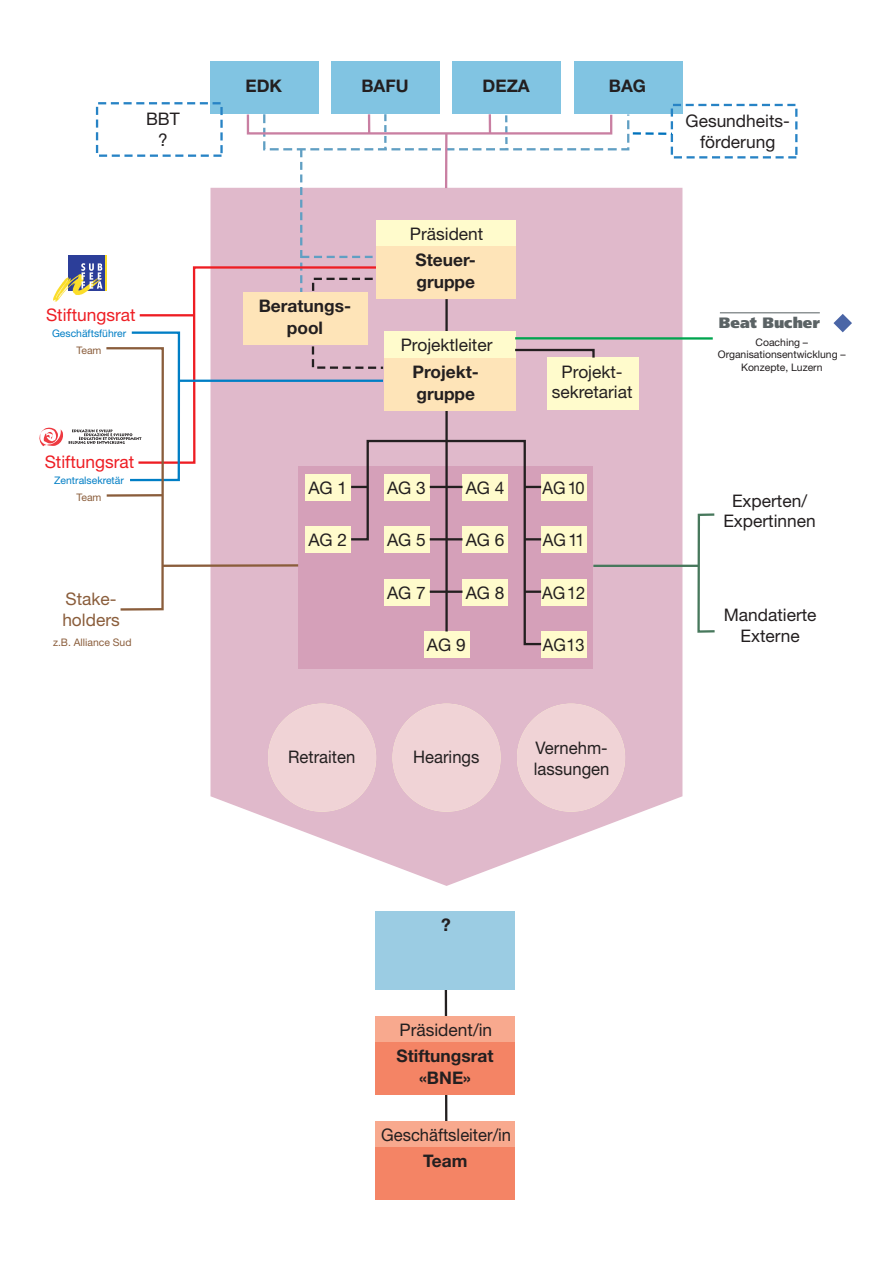
<style>
.page{position:relative;width:893px;height:1263px;background:#fff}
.page>*{position:absolute;margin:0;border:0;box-sizing:border-box;transform-origin:0 0}
.t1{font:17.4px/20.9px "Helvetica Neue";color:#231f20;text-align:center}
.t2{font:700 17.4px/21.9px "Helvetica Neue";color:#231f20;text-align:center}
.t3{font:17.4px/20.9px "Helvetica Neue";color:#231f20;scale:.96 1}
.t4{font:17.4px "Helvetica Neue";color:#ee1d23}
.t5{font:17.4px "Helvetica Neue";color:#231f20;scale:.95 1}
.t6{font:17.4px/20.9px "Helvetica Neue";color:#8a5d3b}
.t7{font:900 15px "Frutiger";color:#5b6365}
.t8{font:10.35px/12.5px "Helvetica Neue";color:#231f20;text-align:center}
.t9{font:10.35px "Helvetica Neue";color:#007ec5}
.t10{font:10.35px "Helvetica Neue";color:#8a5d3b}
</style>
<div class="page">
<hr style="left:445px;top:990px;width:2px;height:132px;background:#231f20">
<svg style="left:210px;top:188px;width:472px;height:698px;background:#e3c1d1"></svg>
<div style="left:298px;top:466px;width:295px;height:203px;background:#d5a0b9"></div>
<svg style="left:505px;top:116px;width:2px;height:28px"></svg>
<div style="left:263px;top:113px;width:366px;height:37px;border:2px dashed #609fc3"></div>
<svg style="left:384px;top:116px;width:2px;height:33px"></svg>
<div style="left:305px;top:474px;width:46px;height:27px;background:#fffbcc"></div>
<div style="left:541px;top:474px;width:46px;height:27px;background:#fffbcc"></div>
<div style="left:305px;top:527px;width:46px;height:26px;background:#fffbcc"></div>
<div style="left:541px;top:527px;width:46px;height:26px;background:#fffbcc"></div>
<div style="left:541px;top:579px;width:46px;height:26px;background:#fffbcc"></div>
<div style="left:424px;top:631px;width:45px;height:27px;background:#fffbcc"></div>
<div style="left:541px;top:631px;width:46px;height:27px;background:#fffbcc"></div>
<div style="left:376px;top:221px;width:139px;height:26px;background:#fffbcc"></div>
<hr style="left:445px;top:299px;width:2px;height:33px;background:#231f20">
<hr style="left:445px;top:410px;width:2px;height:221px;background:#231f20">
<svg style="left:349px;top:439px;width:194px;height:207px"></svg>
<div style="left:392px;top:704px;width:108px;height:108px;background:#f0d3d6;border-radius:50%"></div>
<div style="left:517px;top:704px;width:108px;height:108px;background:#f0d3d6;border-radius:50%"></div>
<div style="left:268px;top:704px;width:108px;height:108px;background:#f0d3d6;border-radius:50%"></div>
<div style="left:69px;top:255px;width:37px;height:36px;background:#2c3e99"></div>
<img style="left:54px;top:274px;width:36px;height:28px">
<hr style="left:105px;top:255px;width:2px;height:36px;background:#fbdd29">
<svg style="left:81px;top:263px;width:21px;height:26px"></svg>
<svg style="left:39px;top:427px;width:24px;height:19px"></svg>
<div style="left:384px;top:332px;width:131px;height:26px;background:#fffbcc"></div>
<div style="left:384px;top:358px;width:131px;height:52px;background:#fee4b8"></div>
<div style="left:210px;top:62px;width:108px;height:52px;background:#81c4e2"></div>
<div style="left:331px;top:62px;width:109px;height:52px;background:#81c4e2"></div>
<div style="left:453px;top:62px;width:108px;height:52px;background:#81c4e2"></div>
<div style="left:574px;top:62px;width:108px;height:52px;background:#81c4e2"></div>
<svg style="left:368px;top:116px;width:2px;height:16px"></svg>
<hr style="left:445px;top:133px;width:2px;height:55px;background:#c97fa2">
<svg style="left:139px;top:265px;width:247px;height:200px"></svg>
<hr style="left:515px;top:337px;width:197px;height:3px;background:#00a54f">
<div style="left:697px;top:513px;width:18px;height:120px;border:2px solid #47785c"></div>
<hr style="left:593px;top:565px;width:105px;height:2px;background:#47785c">
<div style="left:247px;top:113px;width:365px;height:22px;border:2px solid #c97fa2"></div>
<svg style="left:311px;top:344px;width:74px;height:26px;background:#d3b0be"></svg>
<svg style="left:632px;top:103px;width:166px;height:56px"></svg>
<svg style="left:95px;top:102px;width:128px;height:55px"></svg>
<hr style="left:488px;top:114px;width:3px;height:19px;background:#c97fa2">
<div style="left:375px;top:1016px;width:139px;height:27px;background:#f8a98e"></div>
<div style="left:375px;top:1043px;width:139px;height:52px;background:#f48465"></div>
<div style="left:375px;top:1121px;width:139px;height:26px;background:#f8a98e"></div>
<div style="left:375px;top:1147px;width:139px;height:53px;background:#f48465"></div>
<div style="left:375px;top:912px;width:139px;height:78px;background:#9bcce3"></div>
<hr style="left:720px;top:312px;width:99px;height:1px;background:#6e7577">
<svg style="left:833px;top:314px;width:19px;height:18px"></svg>
<hr style="left:140px;top:314px;width:54px;height:2px;background:#ee1d23">
<div style="left:376px;top:247px;width:139px;height:52px;background:#fee4b8"></div>
<hr style="left:180px;top:380px;width:203px;height:2px;background:#007ec5">
<svg style="left:69px;top:330px;width:112px;height:281px"></svg>
<hr style="left:107px;top:494px;width:55px;height:3px;background:#8a5d3b">
<hr style="left:163px;top:564px;width:135px;height:3px;background:#8a5d3b">
<svg style="left:300px;top:149px;width:75px;height:146px"></svg>
<div style="left:547px;top:358px;width:91px;height:52px;background:#fffbcc"></div>
<svg style="left:515px;top:348px;width:80px;height:12px"></svg>
<p class="t1" style="left:146px;top:111px;width:35px">BBT ?</p>
<p class="t2" style="left:245px;top:77px;width:38px">EDK</p>
<p class="t2" style="left:361px;top:77px;width:49px">BAFU</p>
<p class="t2" style="left:482px;top:77px;width:49px">DEZA</p>
<p class="t2" style="left:609px;top:77px;width:39px">BAG</p>
<p class="t1" style="left:410px;top:225px;width:75px">Präsident</p>
<p class="t2" style="left:415px;top:251px;width:62px;text-align:left">Steuer&shy;gruppe</p>
<p class="t2" style="left:259px;top:297px;width:94px">Beratungs&shy;pool</p>
<p class="t4" style="left:46px;top:308px;width:91px">Stiftungsrat</p>
<p class="t9" style="left:52px;top:329px;width:76px">Geschäftsführer</p>
<p class="t10" style="left:77px;top:346px;width:26px">Team</p>
<p class="t1" style="left:400px;top:336px;width:93px">Projektleiter</p>
<p class="t2" style="left:412px;top:362px;width:68px;text-align:left">Projekt&shy;gruppe</p>
<p class="t1" style="left:551px;top:363px;width:82px">Projekt&shy;sekretariat</p>
<p class="t1" style="left:685px;top:112px;width:106px">Gesundheits&shy;förderung</p>
<p class="t7" style="left:719px;top:317px;width:102px">Beat Bucher</p>
<p class="t8" style="left:718px;top:337px;width:129px">Coaching –<br>Organisationsentwicklung –<br>Konzepte, Luzern</p>
<p class="t4" style="left:45px;top:456px;width:91px">Stiftungsrat</p>
<p class="t9" style="left:54px;top:477px;width:71px">Zentralsekretär</p>
<p class="t10" style="left:77px;top:494px;width:26px">Team</p>
<p class="t1" style="left:723px;top:492px;width:94px">Experten/<br>Expertinnen</p>
<p class="t1" style="left:308px;top:479px;width:40px">AG 1</p>
<p class="t1" style="left:387px;top:479px;width:40px">AG 3</p>
<p class="t1" style="left:465px;top:479px;width:40px">AG 4</p>
<p class="t5" style="left:542px;top:482px;width:46px">AG10</p>
<p class="t1" style="left:308px;top:532px;width:40px">AG 2</p>
<p class="t1" style="left:387px;top:532px;width:40px">AG 5</p>
<p class="t1" style="left:465px;top:532px;width:40px">AG 6</p>
<p class="t5" style="left:543px;top:534px;width:45px">AG 11</p>
<p class="t1" style="left:387px;top:584px;width:40px">AG 7</p>
<p class="t1" style="left:465px;top:584px;width:40px">AG 8</p>
<p class="t5" style="left:542px;top:586px;width:47px">AG12</p>
<p class="t1" style="left:427px;top:636px;width:40px">AG 9</p>
<p class="t5" style="left:542px;top:639px;width:46px">AG13</p>
<p class="t6" style="left:62px;top:590px;width:59px">Stake&shy;holders</p>
<p class="t10" style="left:53px;top:638px;width:80px">z.B. Alliance Sud</p>
<p class="t1" style="left:723px;top:606px;width:94px">Mandatierte<br>Externe</p>
<p class="t3" style="left:288px;top:748px;width:71px">Retraiten</p>
<p class="t3" style="left:413px;top:748px;width:70px">Hearings</p>
<p class="t3" style="left:534px;top:739px;width:80px">Vernehm&shy;lassungen</p>
<p class="t2" style="left:441px;top:915px;width:11px">?</p>
<p class="t1" style="left:399px;top:1021px;width:94px">Präsident/in</p>
<p class="t2" style="left:396px;top:1047px;width:98px">Stiftungsrat «BNE»</p>
<p class="t3" style="left:381px;top:1126px;width:137px">Geschäftsleiter/in</p>
<p class="t2" style="left:423px;top:1151px;width:46px">Team</p>
</div>
